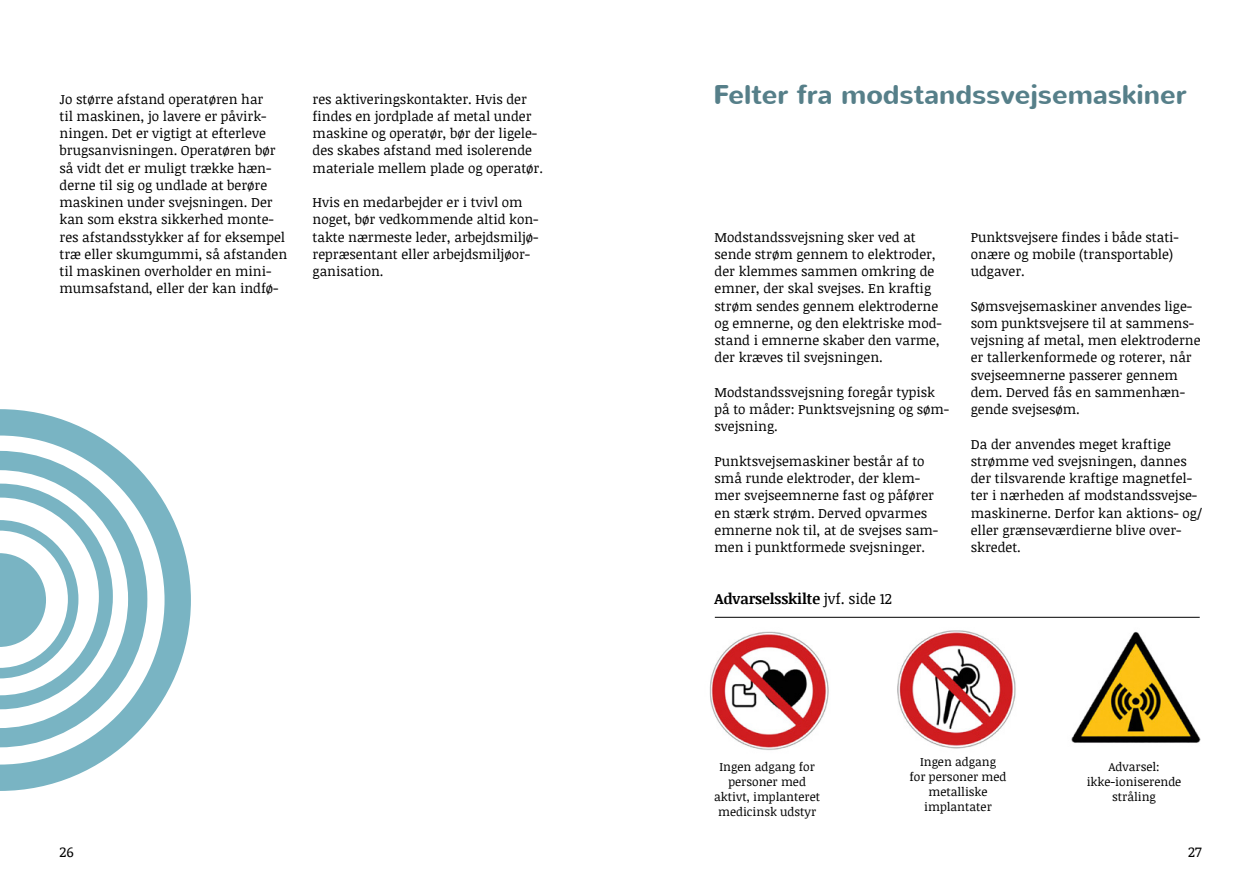
<style>
.page{position:relative;width:1259px;height:893px;background:#fff}
.page>*{position:absolute;margin:0;border:0;box-sizing:border-box;transform-origin:0 0}
.t1{font:700 27px "Nunito";color:#567f89}
.t2{font:700 15px "Noticia Text";letter-spacing:-.005em;color:#000}
.t3{font:14.25px "Noticia Text";color:#000}
.t4{font:13.5px/17.2px "Noticia Text";color:#000}
.t5{font:12px/15px "Noticia Text";color:#000;text-align:center}
.s1{font-weight:400}
</style>
<div class="page">
<img style="left:710px;top:631px;width:119px;height:119px">
<img style="left:897px;top:630px;width:119px;height:119px">
<img style="left:1071px;top:632px;width:130px;height:111px">
<svg style="left:0;top:409px;width:191px;height:382px"></svg>
<svg style="left:0;top:451px;width:147px;height:296px"></svg>
<hr style="left:715px;top:617px;width:484px;height:1px;background:#000">
<p class="t4" style="left:60px;top:90px;width:229px">Jo større afstand operatøren har<br>til maskinen, jo lavere er påvirk&shy;ningen. Det er vigtigt at efterleve brugsanvisningen. Operatøren bør så vidt det er muligt trække hæn&shy;derne til sig og undlade at berøre maskinen under svejsningen. Der kan som ekstra sikkerhed monte&shy;res afstandsstykker af for eksempel træ eller skumgummi, så afstanden til maskinen overholder en mini&shy;mumsafstand, eller der kan indfø-</p>
<p class="t4" style="left:313px;top:90px;width:232px">res aktiveringskontakter. Hvis der findes en jordplade af metal under maskine og operatør, bør der ligele&shy;des skabes afstand med isolerende materiale mellem plade og operatør.</p>
<p class="t4" style="left:313px;top:193px;width:227px">Hvis en medarbejder er i tvivl om noget, bør vedkommende altid kon&shy;takte nærmeste leder, arbejdsmiljø&shy;repræsentant eller arbejdsmiljøor&shy;ganisation.</p>
<h1 class="t1" style="left:713px;top:76px;width:475px">Felter fra modstandssvejsemaskiner</h1>
<p class="t4" style="left:714px;top:228px;width:229px">Modstandssvejsning sker ved at sende strøm gennem to elektroder, der klemmes sammen omkring de emner, der skal svejses. En kraftig strøm sendes gennem elektroderne og emnerne, og den elektriske mod&shy;stand i emnerne skaber den varme, der kræves til svejsningen.</p>
<p class="t4" style="left:714px;top:383px;width:236px">Modstandssvejsning foregår typisk på to måder: Punktsvejsning og søm&shy;svejsning.</p>
<p class="t4" style="left:714px;top:452px;width:225px">Punktsvejsemaskiner består af to små runde elektroder, der klem&shy;mer svejseemnerne fast og påfører en stærk strøm. Derved opvarmes emnerne nok til, at de svejses sam&shy;men i punktformede svejsninger.</p>
<p class="t2" style="left:714px;top:588px;width:179px">Advarselsskilte <span class="s1">jvf. side 12</span></p>
<p class="t4" style="left:971px;top:228px;width:209px">Punktsvejsere findes i både stati&shy;onære og mobile (transportable) udgaver.</p>
<p class="t4" style="left:971px;top:297px;width:231px">Sømsvejsemaskiner anvendes lige&shy;som punktsvejsere til at sammens&shy;vejsning af metal, men elektroderne er tallerkenformede og roterer, når svejseemnerne passerer gennem dem. Derved fås en sammenhæn&shy;gende svejsesøm.</p>
<p class="t4" style="left:971px;top:435px;width:233px">Da der anvendes meget kraftige strømme ved svejsningen, dannes der tilsvarende kraftige magnetfel&shy;ter i nærheden af modstandssvejse&shy;maskinerne. Derfor kan aktions- og/ eller grænseværdierne blive over&shy;skredet.</p>
<p class="t5" style="left:714px;top:759px;width:107px">Ingen adgang for personer med aktivt, implanteret medicinsk udstyr</p>
<p class="t5" style="left:909px;top:754px;width:98px">Ingen adgang<br>for personer med metalliske implantater</p>
<p class="t5" style="left:1086px;top:759px;width:96px">Advarsel: ikke-ioniserende stråling</p>
<p class="t3" style="left:60px;top:842px;width:16px">26</p>
<p class="t3" style="left:1188px;top:842px;width:15px">27</p>
</div>
